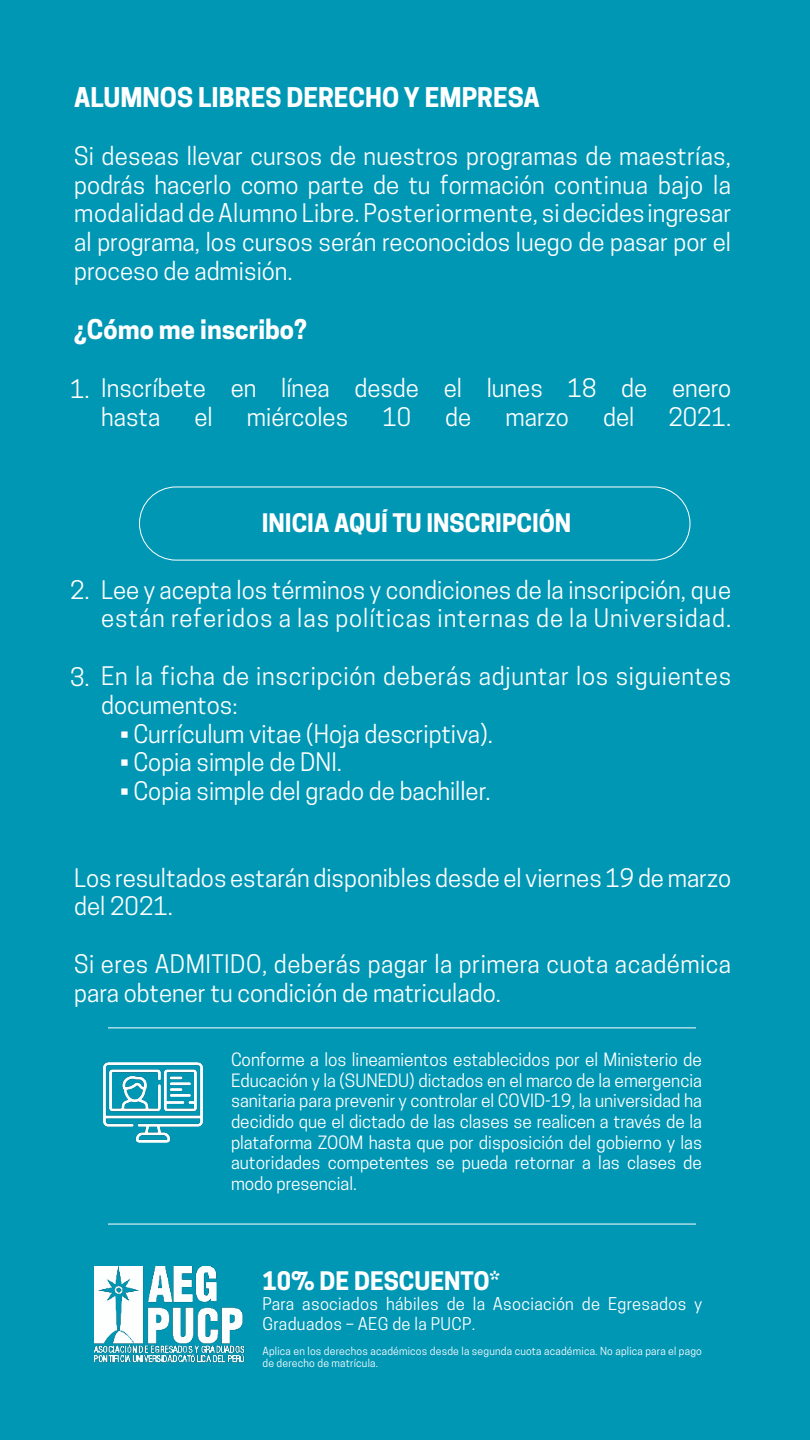
<style>
.page{position:relative;width:810px;height:1440px;background:#0097b5}
.page>*{position:absolute;margin:0;border:0;box-sizing:border-box;transform-origin:0 0}
.t1{font:700 25.5px "Cooper Hewitt";color:#fff}
.t2{font:24px/28.8px "Cooper Hewitt";color:#fff}
.t3{font:24px/28.8px "Cooper Hewitt";letter-spacing:.03em;color:#fff}
.t4{font:24px/28.8px "Cooper Hewitt";letter-spacing:.02em;color:#fff}
.t5{font:700 24px "Cooper Hewitt";color:#fff}
.t6{font:17.25px/20.7px "Cooper Hewitt";color:#fff;text-align:justify}
.t7{font:16.5px/19.8px "Cooper Hewitt";letter-spacing:.02em;color:#fff}
.t8{font:10.5px/12.6px "Cooper Hewitt";letter-spacing:.02em;color:#fff}
</style>
<div class="page">
<div style="left:139px;top:487px;width:551px;height:73px;border:1px solid #fff;border-radius:37px"></div>
<img style="left:104px;top:1062px;width:98px;height:81px">
<hr style="left:108px;top:1028px;width:588px;height:1px;background:#fff">
<hr style="left:108px;top:1224px;width:588px;height:1px;background:#fff">
<img style="left:94px;top:1266px;width:150px;height:97px">
<p class="t1" style="left:74px;top:82px;width:467px">ALUMNOS LIBRES DERECHO Y EMPRESA</p>
<p class="t2" style="left:74px;top:141px;width:659px;text-align:justify">Si deseas llevar cursos de nuestros programas de maestrías, podrás hacerlo como parte de tu formación continua bajo la modalidad de Alumno Libre. Posteriormente, si decides ingresar al programa, los cursos serán reconocidos luego de pasar por el proceso de admisión.</p>
<p class="t1" style="left:74px;top:315px;width:234px">¿Cómo me inscribo?</p>
<p class="t2" style="left:101px;top:374px;width:632px">Inscríbete en línea desde el lunes 18 de enero hasta</p>
<p class="t2" style="left:70px;top:374px;width:21px">1.</p>
<p class="t2" style="left:194px;top:402px;width:20px">el</p>
<p class="t2" style="left:247px;top:402px;width:103px">miércoles</p>
<p class="t2" style="left:382px;top:402px;width:30px">10</p>
<p class="t2" style="left:445px;top:402px;width:28px">de</p>
<p class="t2" style="left:505px;top:402px;width:65px">marzo</p>
<p class="t2" style="left:603px;top:402px;width:33px">del</p>
<p class="t2" style="left:668px;top:402px;width:64px">2021.</p>
<p class="t5" style="left:262px;top:509px;width:311px">INICIA AQUÍ TU INSCRIPCIÓN</p>
<p class="t2" style="left:70px;top:576px;width:21px">2.</p>
<p class="t2" style="left:70px;top:662px;width:21px">3.</p>
<p class="t3" style="left:101px;top:575px;width:632px">Lee y acepta los términos y condiciones de la inscripción, que están referidos a las políticas internas de la Universidad.</p>
<p class="t3" style="left:101px;top:662px;width:632px">En la ficha de inscripción deberás adjuntar los siguientes documentos:</p>
<p class="t2" style="left:120px;top:719px;width:375px">• Currículum vitae (Hoja descriptiva).</p>
<p class="t2" style="left:120px;top:748px;width:224px">• Copia simple de DNI.</p>
<p class="t2" style="left:120px;top:777px;width:372px">• Copia simple del grado de bachiller.</p>
<p class="t2" style="left:74px;top:863px;width:658px">Los resultados estarán disponibles desde el viernes 19 de marzo del 2021.</p>
<p class="t4" style="left:74px;top:950px;width:659px">Si eres ADMITIDO, deberás pagar la primera cuota académica para obtener tu condición de matriculado.</p>
<p class="t6" style="left:231px;top:1049px;width:473px">Conforme a los lineamientos establecidos por el Ministerio de Educación y la (SUNEDU) dictados en el marco de la emergencia sanitaria para prevenir y controlar el COVID-19, la universidad ha decidido que el dictado de las clases se realicen a través de la plataforma ZOOM hasta que por disposición del gobierno y las autoridades competentes se pueda retornar a las clases de modo presencial.</p>
<p class="t5" style="left:262px;top:1267px;width:239px">10% DE DESCUENTO*</p>
<p class="t7" style="left:262px;top:1294px;width:441px">Para asociados hábiles de la Asociación de Egresados y<br>Graduados – AEG de la PUCP.</p>
<p class="t8" style="left:262px;top:1345px;width:441px">Aplica en los derechos académicos desde la segunda cuota académica. No aplica para el pago de derecho de matrícula.</p>
</div>
